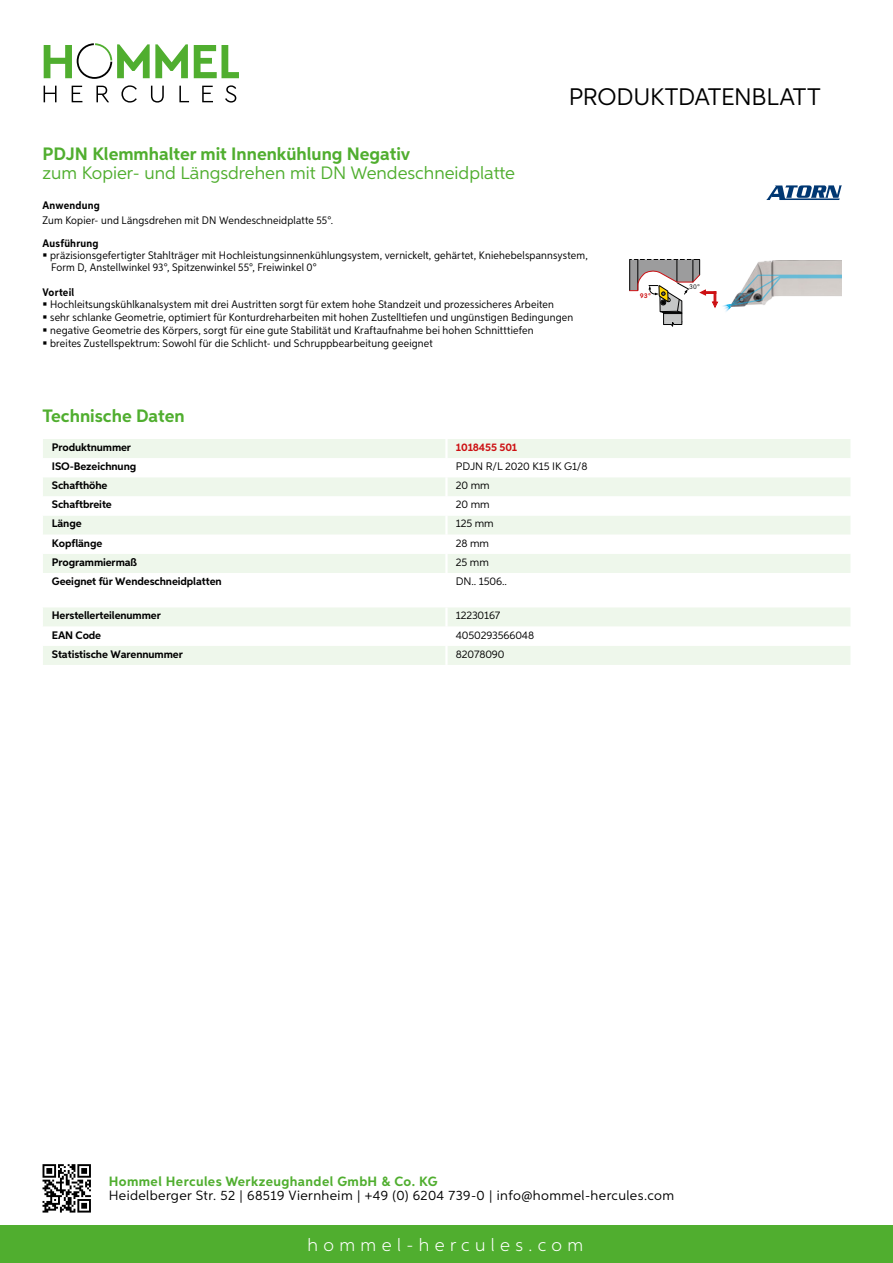
<style>
.page{position:relative;width:893px;height:1263px;background:#fff}
.page>*{position:absolute;margin:0;border:0;box-sizing:border-box;transform-origin:0 0}
.t1{font:24px "Aspira";letter-spacing:-.01em;color:#000}
.t2{font:700 18px "Aspira";color:#50ae2f}
.t3{font:18px "Aspira";color:#50ae2f}
.t4{font:300 18px "Aspira";letter-spacing:.3em;color:#fff}
.t5{font:13.5px "Aspira";letter-spacing:.03em;color:#000}
.t6{font:700 13.5px "Aspira";letter-spacing:.03em;color:#50ae2f}
.t7{font:10.95px/12.8px "Aspira Nar";letter-spacing:.015em;color:#000}
.t8{font:700 10.95px "Aspira";letter-spacing:-.01em;color:#000}
.t9{font:10.95px "Aspira";letter-spacing:-.01em;color:#000}
.t10{font:700 10.95px "Aspira Nar";letter-spacing:.02em;color:#000}
.t11{font:700 10.95px "Aspira";letter-spacing:-.01em;color:#cd1013}
.t12{font:700 7.05px "Corporate S";color:#cd1013}
.t13{font:7.05px "Corporate S";color:#000}
</style>
<div class="page">
<div style="left:0;top:1226px;width:893px;height:37px;background:#50ae2f"></div>
<svg style="left:43px;top:1164px;width:48px;height:48px"></svg>
<svg style="left:194px;top:45px;width:45px;height:33px"></svg>
<svg style="left:44px;top:43px;width:144px;height:36px"></svg>
<svg style="left:44px;top:86px;width:13px;height:16px"></svg>
<svg style="left:72px;top:86px;width:10px;height:16px"></svg>
<svg style="left:96px;top:86px;width:13px;height:16px"></svg>
<svg style="left:121px;top:85px;width:16px;height:18px"></svg>
<svg style="left:151px;top:86px;width:13px;height:17px"></svg>
<svg style="left:179px;top:86px;width:10px;height:16px"></svg>
<svg style="left:202px;top:86px;width:11px;height:16px"></svg>
<svg style="left:225px;top:85px;width:11px;height:18px"></svg>
<div style="left:43px;top:439px;width:807px;height:19px;background:#eef7eb"></div>
<svg style="left:43px;top:477px;width:807px;height:96px;fill:#eef7eb"></svg>
<hr style="left:445px;top:439px;width:3px;height:19px;background:#fff">
<hr style="left:445px;top:477px;width:3px;height:19px;background:#fff">
<hr style="left:445px;top:496px;width:3px;height:19px;background:#fff">
<hr style="left:445px;top:515px;width:3px;height:20px;background:#fff">
<hr style="left:445px;top:535px;width:3px;height:19px;background:#fff">
<hr style="left:445px;top:554px;width:3px;height:19px;background:#fff">
<svg style="left:43px;top:607px;width:807px;height:58px"></svg>
<hr style="left:445px;top:646px;width:3px;height:19px;background:#fff">
<svg style="left:629px;top:259px;width:213px;height:68px"></svg>
<svg style="left:766px;top:185px;width:76px;height:15px"></svg>
<h1 class="t1" style="left:569px;top:82px;width:253px">Produktdatenblatt</h1>
<h2 class="t2" style="left:43px;top:142px;width:369px">PDJN Klemmhalter mit Innenkühlung Negativ</h2>
<h2 class="t3" style="left:43px;top:162px;width:474px">zum Kopier- und Längsdrehen mit DN Wendeschneidplatte</h2>
<p class="t10" style="left:43px;top:199px;width:59px">Anwendung</p>
<p class="t7" style="left:43px;top:214px;width:292px">Zum Kopier- und Längsdrehen mit DN Wendeschneidplatte 55°.</p>
<p class="t10" style="left:43px;top:236px;width:58px">Ausführung</p>
<p class="t7" style="left:50px;top:249px;width:539px;line-height:12px">präzisionsgefertigter Stahlträger mit Hochleistungsinnenkühlungsystem, vernickelt, gehärtet, Kniehebelspannsystem,<br>Form D, Anstellwinkel 93°, Spitzenwinkel 55°, Freiwinkel 0°</p>
<p class="t10" style="left:43px;top:285px;width:33px">Vorteil</p>
<p class="t7" style="left:50px;top:298px;width:525px">Hochleitsungskühlkanalsystem mit drei Austritten sorgt für extem hohe Standzeit und prozessicheres Arbeiten sehr schlanke Geometrie, optimiert für Konturdreharbeiten mit hohen Zustelltiefen und ungünstigen Bedingungen negative Geometrie des Körpers, sorgt für eine gute Stabilität und Kraftaufnahme bei hohen Schnitttiefen<br>breites Zustellspektrum: Sowohl für die Schlicht- und Schruppbearbeitung geeignet</p>
<h2 class="t2" style="left:43px;top:405px;width:144px">Technische Daten</h2>
<p class="t8" style="left:52px;top:440px;width:81px">Produktnummer</p>
<p class="t11" style="left:456px;top:440px;width:63px">1018455 501</p>
<p class="t8" style="left:52px;top:460px;width:86px">ISO-Bezeichnung</p>
<p class="t9" style="left:456px;top:460px;width:133px">PDJN R/L 2020 K15 IK G1/8</p>
<p class="t8" style="left:52px;top:479px;width:57px">Schafthöhe</p>
<p class="t9" style="left:456px;top:479px;width:35px">20 mm</p>
<p class="t8" style="left:52px;top:498px;width:61px">Schaftbreite</p>
<p class="t9" style="left:456px;top:498px;width:35px">20 mm</p>
<p class="t8" style="left:52px;top:517px;width:31px">Länge</p>
<p class="t9" style="left:456px;top:517px;width:39px">125 mm</p>
<p class="t8" style="left:52px;top:536px;width:52px">Kopflänge</p>
<p class="t9" style="left:456px;top:536px;width:35px">28 mm</p>
<p class="t8" style="left:52px;top:555px;width:87px">Programmiermaß</p>
<p class="t9" style="left:456px;top:555px;width:35px">25 mm</p>
<p class="t8" style="left:52px;top:574px;width:171px">Geeignet für Wendeschneidplatten</p>
<p class="t9" style="left:456px;top:574px;width:53px">DN .. 1506..</p>
<p class="t8" style="left:52px;top:609px;width:111px">Herstellerteilenummer</p>
<p class="t9" style="left:456px;top:609px;width:46px">12230167</p>
<p class="t8" style="left:52px;top:628px;width:51px">EAN Code</p>
<p class="t9" style="left:456px;top:628px;width:80px">4050293566048</p>
<p class="t8" style="left:52px;top:647px;width:132px">Statistische Warennummer</p>
<p class="t9" style="left:456px;top:647px;width:50px">82078090</p>
<p class="t12" style="left:640px;top:292px;width:13px">93°</p>
<p class="t13" style="left:689px;top:282px;width:13px">30°</p>
<p class="t6" style="left:109px;top:1172px;width:330px">Hommel Hercules Werkzeughandel GmbH &amp; Co. KG</p>
<p class="t5" style="left:109px;top:1187px;width:567px">Heidelberger Str. 52 | 68519 Viernheim | +49 (0) 6204 739-0 | info@hommel-hercules.com</p>
<h2 class="t4" style="left:307px;top:1234px;width:277px">hommel-hercules.com</h2>
</div>
